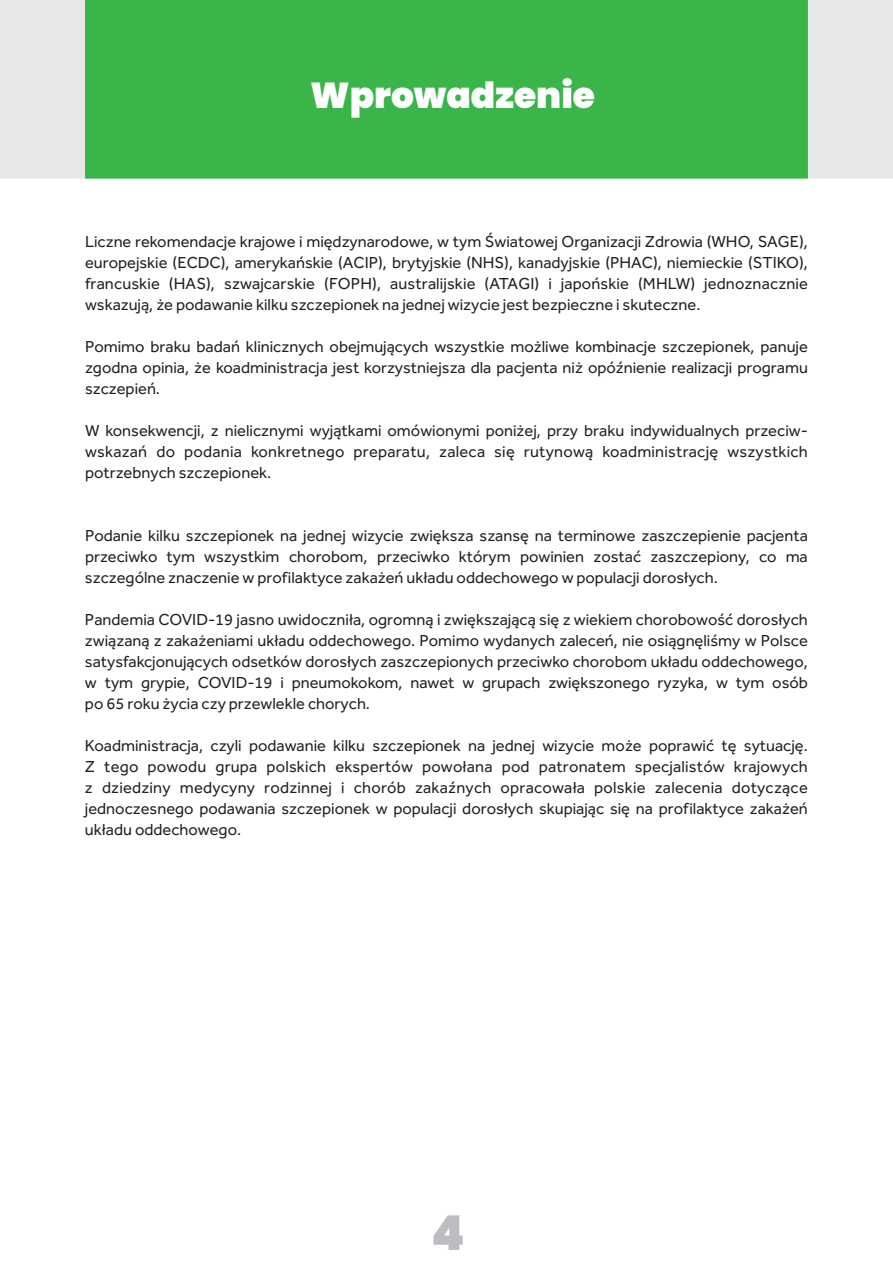
<style>
.page{position:relative;width:893px;height:1263px;background:#fff}
.page>*{position:absolute;margin:0;border:0;box-sizing:border-box;transform-origin:0 0}
.t1{font:900 48px "Poppins";color:#bcbdc0}
.t2{font:900 36px "Poppins";color:#fff}
.t3{font:16.5px/21px "Effra Trial";color:#231f20;text-align:justify}
</style>
<div class="page">
<div style="left:0;top:0;width:893px;height:179px;background:#e6e7e9"></div>
<div style="left:85px;top:0;width:723px;height:179px;background:#3ab54a"></div>
<h2 class="t2" style="left:310px;top:70px;width:286px">Wprowadzenie</h2>
<p class="t3" style="left:85px;top:233px;width:724px">Liczne rekomendacje krajowe i międzynarodowe, w tym Światowej Organizacji Zdrowia (WHO, SAGE), europejskie (ECDC), amerykańskie (ACIP), brytyjskie (NHS), kanadyjskie (PHAC), niemieckie (STIKO), francuskie (HAS), szwajcarskie (FOPH), australijskie (ATAGI) i japońskie (MHLW) jednoznacznie wskazują, że podawanie kilku szczepionek na jednej wizycie jest bezpieczne i skuteczne.</p>
<p class="t3" style="left:85px;top:338px;width:724px">Pomimo braku badań klinicznych obejmujących wszystkie możliwe kombinacje szczepionek, panuje zgodna opinia, że koadministracja jest korzystniejsza dla pacjenta niż opóźnienie realizacji programu szczepień.</p>
<p class="t3" style="left:85px;top:422px;width:724px">W konsekwencji, z nielicznymi wyjątkami omówionymi poniżej, przy braku indywidualnych przeciw&shy;wskazań do podania konkretnego preparatu, zaleca się rutynową koadministrację wszystkich potrzebnych szczepionek.</p>
<p class="t3" style="left:85px;top:527px;width:724px">Podanie kilku szczepionek na jednej wizycie zwiększa szansę na terminowe zaszczepienie pacjenta przeciwko tym wszystkim chorobom, przeciwko którym powinien zostać zaszczepiony, co ma szczególne znaczenie w profilaktyce zakażeń układu oddechowego w populacji dorosłych.</p>
<p class="t3" style="left:85px;top:611px;width:724px">Pandemia COVID-19 jasno uwidoczniła, ogromną i zwiększającą się z wiekiem chorobowość dorosłych związaną z zakażeniami układu oddechowego. Pomimo wydanych zaleceń, nie osiągnęliśmy w Polsce satysfakcjonujących odsetków dorosłych zaszczepionych przeciwko chorobom układu oddechowego, w tym grypie, COVID-19 i pneumokokom, nawet w grupach zwiększonego ryzyka, w tym osób po 65 roku życia czy przewlekle chorych.</p>
<p class="t3" style="left:85px;top:737px;width:724px">Koadministracja, czyli podawanie kilku szczepionek na jednej wizycie może poprawić tę sytuację.<br>Z tego powodu grupa polskich ekspertów powołana pod patronatem specjalistów krajowych z dziedziny medycyny rodzinnej i chorób zakaźnych opracowała polskie zalecenia dotyczące jednoczesnego podawania szczepionek w populacji dorosłych skupiając się na profilaktyce zakażeń układu oddechowego.</p>
<h1 class="t1" style="left:431px;top:1200px;width:35px">4</h1>
</div>
